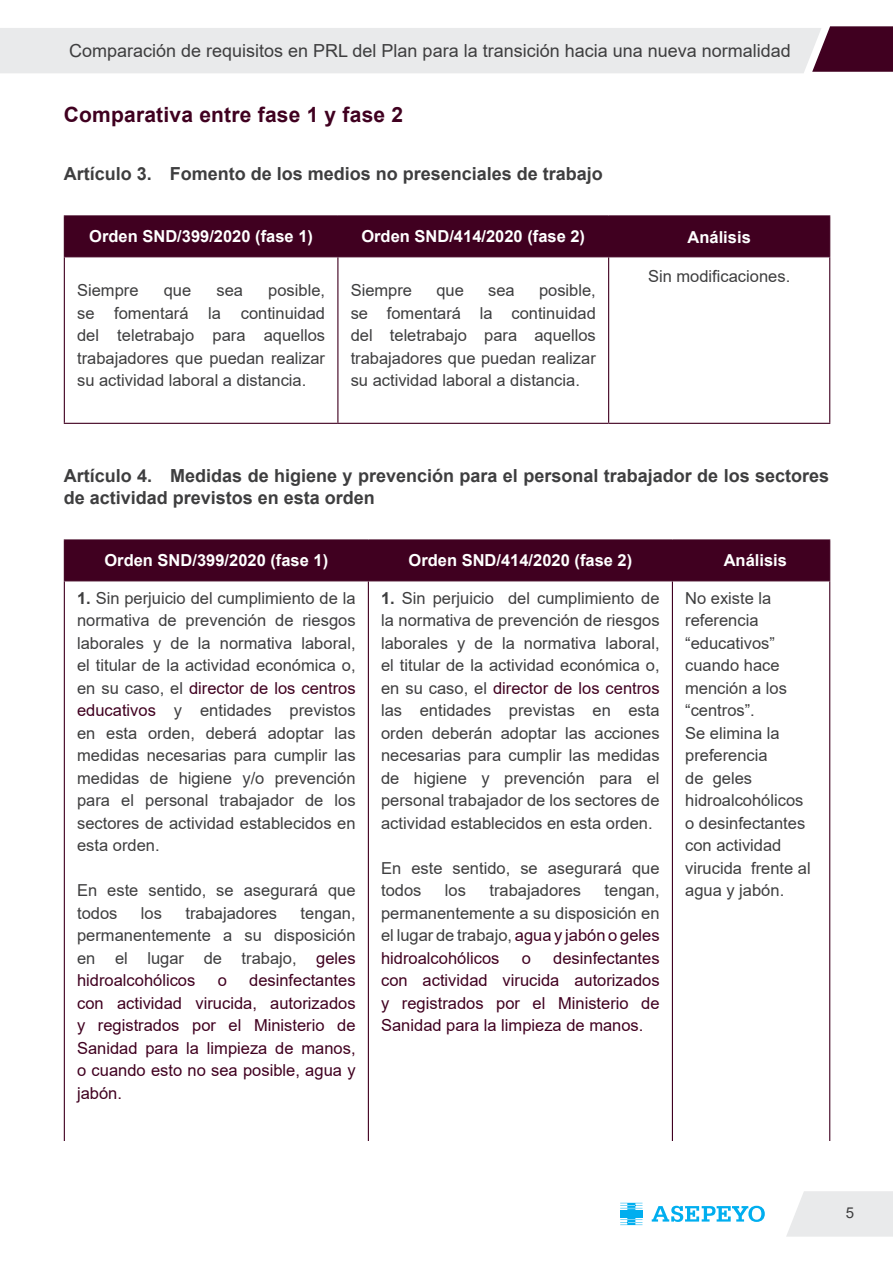
<style>
.page{position:relative;width:893px;height:1263px;background:#fff}
.page>*{position:absolute;margin:0;border:0;box-sizing:border-box;transform-origin:0 0}
.t1{font:700 21px "Arial";letter-spacing:.01em;color:#400020}
.t2{font:700 18px/22.5px "Arial";color:#3e3e3f}
.t3{font:18px "Arial";color:#3e3e3f}
.t4{font:16.5px/22.5px "Arial";color:#3e3e3f;text-align:justify}
.t5{font:16.5px/22.5px "Arial";color:#400020;text-align:justify}
.t6{font:700 16.5px "Arial";color:#fff}
.t7{font:15px "Arial";color:#3e3e3f}
.s1{font-weight:700}
.s2{color:#400020}
</style>
<div class="page">
<svg style="left:786px;top:1191px;width:107px;height:45px"></svg>
<hr style="left:620px;top:1213px;width:22px;height:2px;background:#00aeef">
<svg style="left:620px;top:1218px;width:22px;height:7px"></svg>
<svg style="left:620px;top:1203px;width:22px;height:7px"></svg>
<hr style="left:620px;top:1215px;width:22px;height:2px;background:#00aeef">
<hr style="left:620px;top:1210px;width:22px;height:2px;background:#00aeef">
<svg style="left:652px;top:1206px;width:113px;height:16px"></svg>
<svg style="left:0;top:26px;width:893px;height:47px"></svg>
<div style="left:65px;top:216px;width:764px;height:40px;background:#400020"></div>
<hr style="left:64px;top:215px;width:274px;height:1px;background:#400020">
<hr style="left:64px;top:216px;width:1px;height:40px;background:#400020">
<hr style="left:338px;top:215px;width:271px;height:1px;background:#400020">
<hr style="left:337px;top:216px;width:1px;height:40px;background:#400020">
<hr style="left:609px;top:215px;width:221px;height:1px;background:#400020">
<hr style="left:608px;top:216px;width:1px;height:40px;background:#400020">
<hr style="left:829px;top:216px;width:1px;height:40px;background:#400020">
<hr style="left:64px;top:256px;width:274px;height:1px;background:#400020">
<hr style="left:64px;top:257px;width:1px;height:166px;background:#400020">
<hr style="left:338px;top:256px;width:271px;height:1px;background:#400020">
<hr style="left:337px;top:257px;width:1px;height:166px;background:#400020">
<hr style="left:609px;top:256px;width:221px;height:1px;background:#400020">
<hr style="left:608px;top:257px;width:1px;height:166px;background:#400020">
<hr style="left:829px;top:257px;width:1px;height:166px;background:#400020">
<hr style="left:64px;top:423px;width:274px;height:1px;background:#400020">
<hr style="left:338px;top:423px;width:271px;height:1px;background:#400020">
<hr style="left:609px;top:423px;width:221px;height:1px;background:#400020">
<div style="left:65px;top:540px;width:764px;height:40px;background:#400020"></div>
<hr style="left:64px;top:539px;width:304px;height:1px;background:#400020">
<hr style="left:64px;top:540px;width:1px;height:40px;background:#400020">
<hr style="left:368px;top:539px;width:304px;height:1px;background:#400020">
<hr style="left:368px;top:540px;width:1px;height:40px;background:#400020">
<hr style="left:672px;top:539px;width:158px;height:1px;background:#400020">
<hr style="left:672px;top:540px;width:1px;height:40px;background:#400020">
<hr style="left:829px;top:540px;width:1px;height:40px;background:#400020">
<hr style="left:64px;top:580px;width:304px;height:1px;background:#400020">
<hr style="left:64px;top:581px;width:1px;height:565px;background:#400020">
<hr style="left:368px;top:580px;width:304px;height:1px;background:#400020">
<hr style="left:368px;top:581px;width:1px;height:565px;background:#400020">
<hr style="left:672px;top:580px;width:158px;height:1px;background:#400020">
<hr style="left:672px;top:581px;width:1px;height:565px;background:#400020">
<hr style="left:829px;top:581px;width:1px;height:565px;background:#400020">
<div style="left:57px;top:1141px;width:780px;height:8px;background:#fff"></div>
<p class="t3" style="left:69px;top:39px;width:723px">Comparación de requisitos en PRL del Plan para la transición hacia una nueva normalidad</p>
<p class="t1" style="left:64px;top:99px;width:341px">Comparativa entre fase 1 y fase 2</p>
<p class="t2" style="left:64px;top:163px;width:541px">Artículo 3. Fomento de los medios no presenciales de trabajo</p>
<p class="t6" style="left:89px;top:225px;width:225px">Orden SND/399/2020 (fase 1)</p>
<p class="t6" style="left:361px;top:225px;width:225px">Orden SND/414/2020 (fase 2)</p>
<p class="t6" style="left:688px;top:226px;width:65px">Análisis</p>
<p class="t4" style="left:77px;top:279px;width:63px">Siempre</p>
<p class="t4" style="left:164px;top:279px;width:29px">que</p>
<p class="t4" style="left:216px;top:279px;width:28px">sea</p>
<p class="t4" style="left:648px;top:264px;width:144px">Sin modificaciones.</p>
<p class="t4" style="left:77px;top:279px;width:250px;text-indent:191px">posible, se fomentará la continuidad del teletrabajo para aquellos trabajadores que puedan realizar su actividad laboral a distancia.</p>
<p class="t4" style="left:351px;top:279px;width:63px">Siempre</p>
<p class="t4" style="left:436px;top:279px;width:29px">que</p>
<p class="t4" style="left:488px;top:279px;width:28px">sea</p>
<p class="t4" style="left:351px;top:279px;width:247px;text-indent:188px">posible, se fomentará la continuidad del teletrabajo para aquellos trabajadores que puedan realizar su actividad laboral a distancia.</p>
<p class="t2" style="left:64px;top:464px;width:767px">Artículo 4. Medidas de higiene y prevención para el personal trabajador de los sectores de actividad previstos en esta orden</p>
<p class="t6" style="left:104px;top:549px;width:225px">Orden SND/399/2020 (fase 1)</p>
<p class="t6" style="left:408px;top:549px;width:225px">Orden SND/414/2020 (fase 2)</p>
<p class="t6" style="left:724px;top:549px;width:65px">Análisis</p>
<p class="t4" style="left:77px;top:586px;width:280px"><span class="s1">1.</span> Sin perjuicio del cumplimiento de la normativa de prevención de riesgos laborales y de la normativa laboral, el titular de la actividad económica o, en su caso, el <span class="s2">director de los centros educativos</span> y entidades previstos en esta orden, deberá adoptar las medidas necesarias para cumplir las medidas de higiene y/o prevención para el personal trabajador de los sectores de actividad establecidos en esta orden.</p>
<p class="t4" style="left:77px;top:879px;width:280px">En este sentido, se asegurará que todos</p>
<p class="t4" style="left:381px;top:586px;width:280px"><span class="s1">1.</span> Sin perjuicio del cumplimiento de la normativa de prevención de riesgos laborales y de la normativa laboral, el titular de la actividad económica o, en su caso, el <span class="s2">director de los centros </span>las entidades previstas en esta orden deberán adoptar las acciones necesarias para cumplir las medidas de higiene y prevención para el personal trabajador de los sectores de actividad establecidos en esta orden.</p>
<p class="t4" style="left:381px;top:856px;width:280px">En este sentido, se asegurará que todos</p>
<p class="t4" style="left:685px;top:586px;width:127px;text-align:left">No existe la referencia “educativos” cuando hace mención a los “centros”.<br>Se elimina la preferencia<br>de geles hidroalcohólicos o desinfectantes con actividad virucida frente al agua y jabón.</p>
<p class="t4" style="left:445px;top:879px;width:23px">los</p>
<p class="t4" style="left:489px;top:879px;width:93px">trabajadores</p>
<p class="t4" style="left:381px;top:879px;width:280px;text-indent:223px">tengan, permanentemente a su disposición en el lugar de trabajo, <span class="s2">agua y jabón o geles hidroalcohólicos</span></p>
<p class="t4" style="left:141px;top:901px;width:23px">los</p>
<p class="t4" style="left:185px;top:901px;width:93px">trabajadores</p>
<p class="t4" style="left:77px;top:901px;width:280px;text-indent:223px">tengan, permanentemente a su disposición en el lugar de trabajo, <span class="s2">geles hidroalcohólicos</span></p>
<p class="t5" style="left:381px;top:946px;width:280px;text-indent:172px">desinfectantes con actividad virucida autorizados y registrados por el Ministerio de Sanidad para la limpieza de manos.</p>
<p class="t5" style="left:522px;top:946px;width:11px">o</p>
<p class="t5" style="left:77px;top:969px;width:280px;text-indent:172px">desinfectantes con actividad virucida, autorizados y registrados por el Ministerio de Sanidad para la limpieza de manos, o cuando esto no sea posible, agua y jabón.</p>
<p class="t5" style="left:218px;top:969px;width:11px">o</p>
<p class="t7" style="left:846px;top:1203px;width:10px">5</p>
</div>
